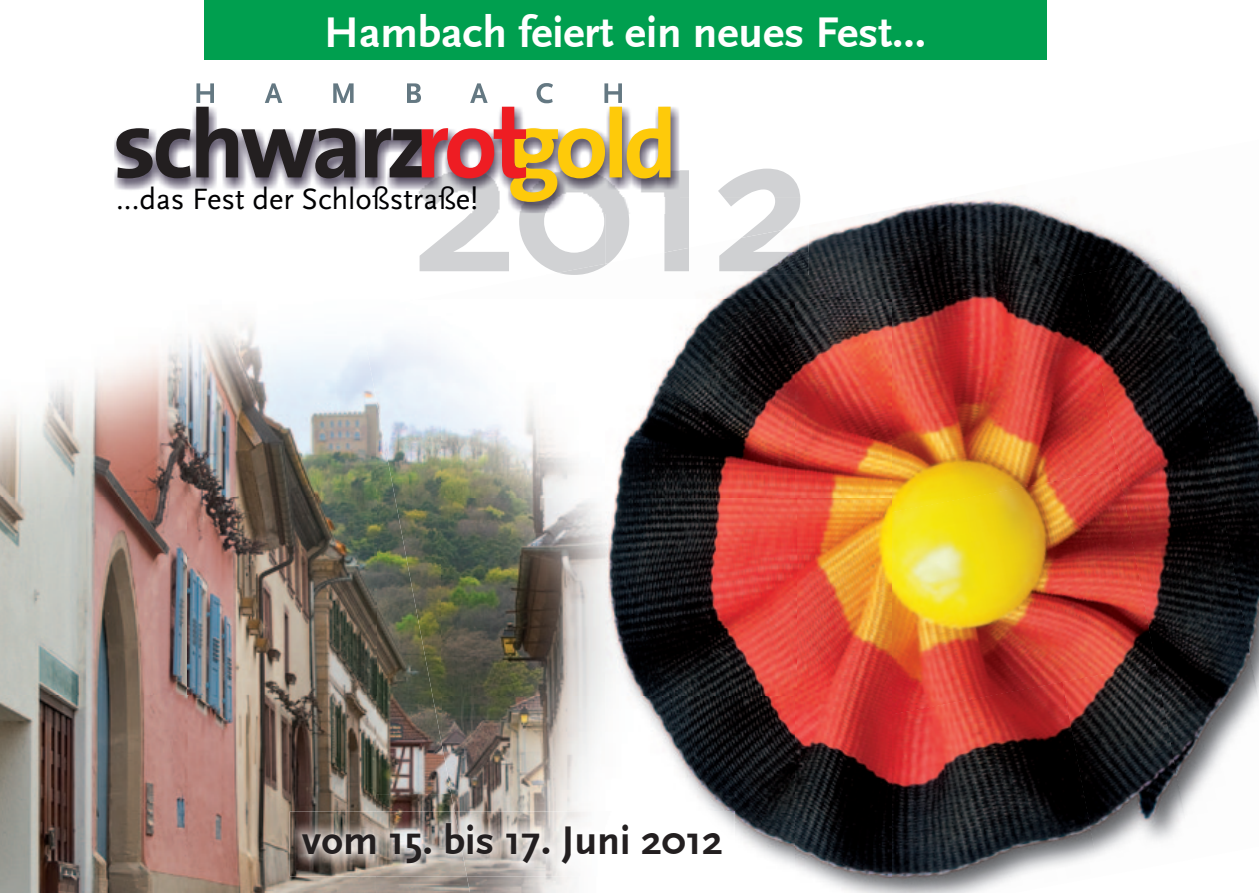
<style>
.page{position:relative;width:1259px;height:893px;background:#fff}
.page>*{position:absolute;margin:0;border:0;box-sizing:border-box;transform-origin:0 0}
.t1{font:700 206.1px "Scala Sans";color:#d1d2d4}
.t2{font:700 45px "Scala Sans";color:#fff}
.t3{font:700 42px "Scala Sans";color:#231f20}
.t4{font:30.9px "Scala Sans";color:#000002}
</style>
<div class="page">
<img style="left:0;top:322px;width:376px;height:571px">
<img style="left:376px;top:744px;width:65px;height:50px">
<img style="left:376px;top:794px;width:65px;height:99px">
<div style="left:204px;top:0;width:842px;height:60px;background:#009f4f"></div>
<svg style="left:116px;top:83px;width:554px;height:107px"></svg>
<img style="left:416px;top:140px;width:264px;height:74px">
<img style="left:441px;top:311px;width:450px;height:582px">
<img style="left:359px;top:311px;width:83px;height:433px">
<img style="left:558px;top:264px;width:47px;height:11px">
<img style="left:605px;top:197px;width:550px;height:114px">
<img style="left:891px;top:274px;width:190px;height:195px">
<img style="left:1081px;top:256px;width:178px;height:545px">
<img style="left:891px;top:469px;width:264px;height:213px">
<img style="left:891px;top:682px;width:171px;height:211px">
<img style="left:1062px;top:664px;width:130px;height:201px">
<img style="left:605px;top:225px;width:203px;height:50px">
<img style="left:290px;top:811px;width:164px;height:65px">
<img style="left:454px;top:811px;width:280px;height:65px">
<p class="t2" style="left:324px;top:8px;width:603px">Hambach feiert ein neues Fest...</p>
<h1 class="t1" style="left:413px;top:93px;width:403px">2012</h1>
<p class="t4" style="left:116px;top:182px;width:363px">...das Fest der Schloßstraße!</p>
<p class="t3" style="left:302px;top:818px;width:422px">vom 15. bis 17. Juni 2012</p>
</div>
